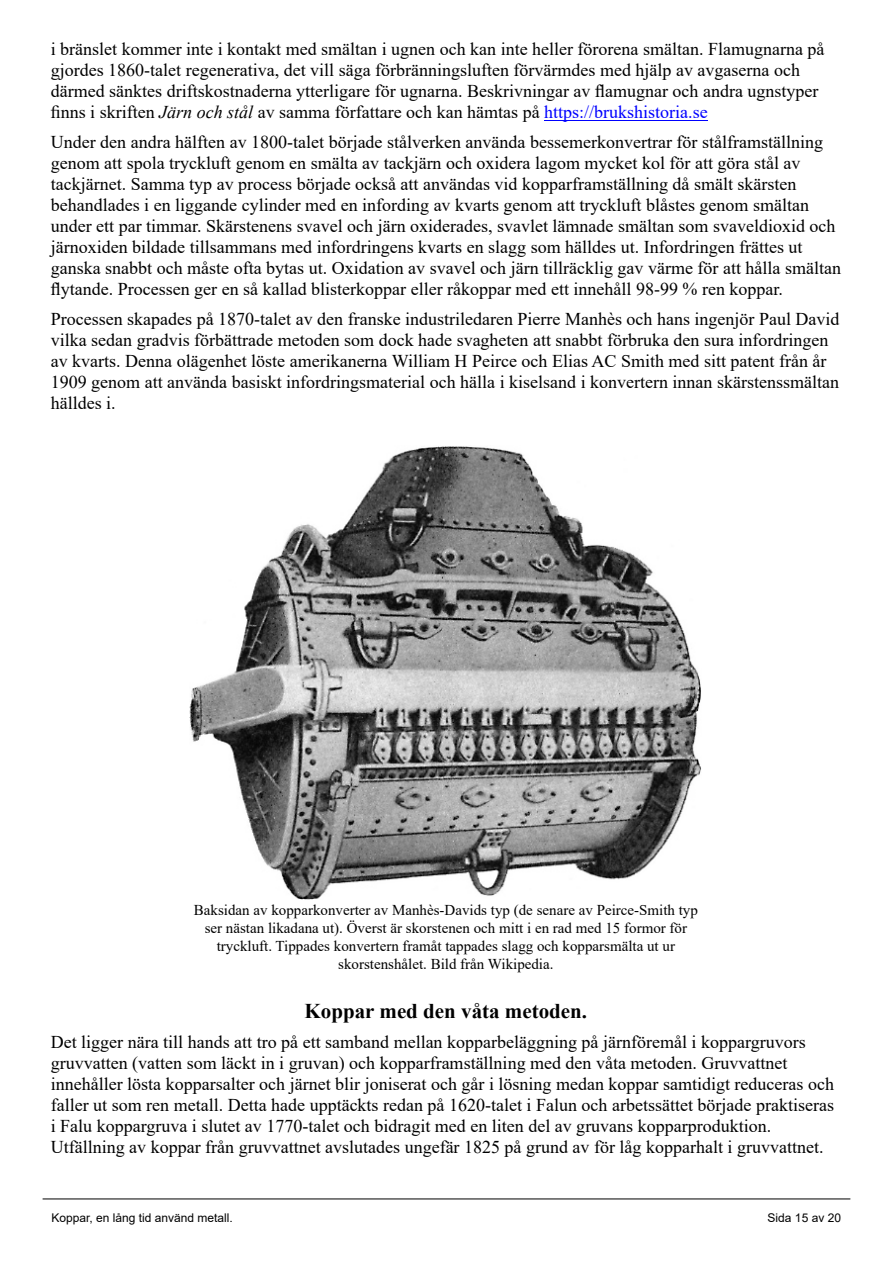
<style>
.page{position:relative;width:893px;height:1263px;background:#fff}
.page>*{position:absolute;margin:0;border:0;box-sizing:border-box;transform-origin:0 0}
.t1{font:700 21px "Times New Roman";color:#000}
.t2{font:18px/21px "Times New Roman";color:#000}
.t3{font:15px/18px "Times New Roman";color:#000;text-align:center}
.t4{font:12px "Arial";color:#000}
.s1{font-style:italic}
.s2{color:#00f}
</style>
<div class="page">
<hr style="left:43px;top:1198px;width:807px;height:1px;background:#000">
<hr style="left:544px;top:120px;width:164px;height:1px;background:#00f">
<img style="left:190px;top:446px;width:511px;height:453px">
<p class="t2" style="left:51px;top:40px;width:775px">i bränslet kommer inte i kontakt med smältan i ugnen och kan inte heller förorena smältan. Flamugnarna på gjordes 1860-talet regenerativa, det vill säga förbränningsluften förvärmdes med hjälp av avgaserna och därmed sänktes driftskostnaderna ytterligare för ugnarna. Beskrivningar av flamugnar och andra ugnstyper finns i skriften <span class="s1">Järn och stål</span> av samma författare och kan hämtas på <span class="s2">https://brukshistoria.se</span></p>
<p class="t2" style="left:51px;top:133px;width:792px">Under den andra hälften av 1800-talet började stålverken använda bessemerkonvertrar för stålframställning genom att spola tryckluft genom en smälta av tackjärn och oxidera lagom mycket kol för att göra stål av tackjärnet. Samma typ av process började också att användas vid kopparframställning då smält skärsten behandlades i en liggande cylinder med en infording av kvarts genom att tryckluft blåstes genom smältan under ett par timmar. Skärstenens svavel och järn oxiderades, svavlet lämnade smältan som svaveldioxid och järnoxiden bildade tillsammans med infordringens kvarts en slagg som hälldes ut. Infordringen frättes ut ganska snabbt och måste ofta bytas ut. Oxidation av svavel och järn tillräcklig gav värme för att hålla smältan flytande. Processen ger en så kallad blisterkoppar eller råkoppar med ett innehåll 98-99 % ren koppar.</p>
<p class="t2" style="left:51px;top:310px;width:790px">Processen skapades på 1870-talet av den franske industriledaren Pierre Manhès och hans ingenjör Paul David vilka sedan gradvis förbättrade metoden som dock hade svagheten att snabbt förbruka den sura infordringen av kvarts. Denna olägenhet löste amerikanerna William H Peirce och Elias AC Smith med sitt patent från år 1909 genom att använda basiskt infordringsmaterial och hälla i kiselsand i konvertern innan skärstenssmältan hälldes i.</p>
<p class="t3" style="left:194px;top:903px;width:506px">Baksidan av kopparkonverter av Manhès-Davids typ (de senare av Peirce-Smith typ ser nästan likadana ut). Överst är skorstenen och mitt i en rad med 15 formor för tryckluft. Tippades konvertern framåt tappades slagg och kopparsmälta ut ur skorstenshålet. Bild från Wikipedia.</p>
<p class="t1" style="left:305px;top:1004px;width:284px">Koppar med den våta metoden.</p>
<p class="t2" style="left:51px;top:1034px;width:785px">Det ligger nära till hands att tro på ett samband mellan kopparbeläggning på järnföremål i koppargruvors gruvvatten (vatten som läckt in i gruvan) och kopparframställning med den våta metoden. Gruvvattnet innehåller lösta kopparsalter och järnet blir joniserat och går i lösning medan koppar samtidigt reduceras och faller ut som ren metall. Detta hade upptäckts redan på 1620-talet i Falun och arbetssättet började praktiseras i Falu koppargruva i slutet av 1770-talet och bidragit med en liten del av gruvans kopparproduktion.<br>Utfällning av koppar från gruvvattnet avslutades ungefär 1825 på grund av för låg kopparhalt i gruvvattnet.</p>
<p class="t4" style="left:51px;top:1213px;width:183px">Koppar, en lång tid använd metall.</p>
<p class="t4" style="left:768px;top:1213px;width:75px">Sida 15 av 20</p>
</div>
